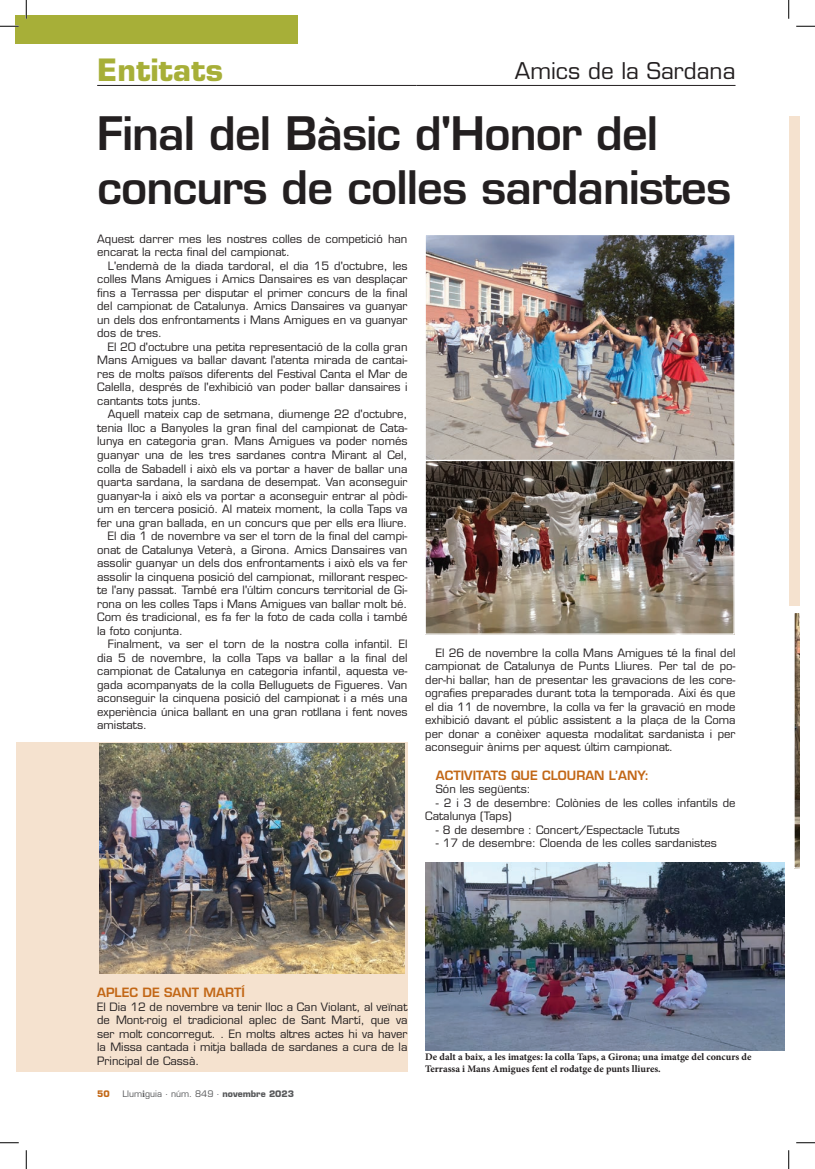
<style>
.page{position:relative;width:815px;height:1169px;background:#fff}
.page>*{position:absolute;margin:0;border:0;box-sizing:border-box;transform-origin:0 0}
.Títol_1{font:600 45px/54px "Eurostile LT Std";letter-spacing:-.02em;color:#231f20}
.t1{font:700 30px "Eurostile LT Std";color:#a7af38}
.t2{font:22.5px "Eurostile LT Std";color:#231f20}
.TextGeneral{font:600 12.5px "Eurostile LT Std";color:#c26716}
.TextGeneral-2{font:11.25px/13.5px "Eurostile LT Std";color:#231f20;text-align:justify}
.TextGeneral-3{font:700 10px/12px "Minion Pro";color:#231f20}
.t3{font:8.75px "Eurostile LT Std";color:#57585a}
.t4{font:700 8.75px "Eurostile LT Std";color:#c26716}
.s1{font-family:"Minion Pro";font-weight:700;font-size:10px}
.s2{font-weight:700}
</style>
<div class="page">
<div style="left:16px;top:743px;width:391px;height:329px;background:#f5e2cf"></div>
<div style="left:788px;top:116px;width:11px;height:490px;background:#f5e2cf"></div>
<div style="left:16px;top:16px;width:282px;height:28px;background:#a7af38"></div>
<hr style="left:97px;top:85px;width:319px;height:1px;background:#231f20">
<hr style="left:416px;top:85px;width:319px;height:1px;background:#231f20">
<img style="left:426px;top:236px;width:307px;height:397px">
<div style="left:424px;top:460px;width:310px;height:175px;border:1px solid #fff"></div>
<svg style="left:794px;top:613px;width:5px;height:255px"></svg>
<div style="left:424px;top:234px;width:311px;height:227px;border:1px solid #fff"></div>
<img style="left:425px;top:862px;width:359px;height:188px">
<img style="left:100px;top:743px;width:305px;height:230px">
<svg style="left:0;top:25px;width:19px;height:2px"></svg>
<svg style="left:796px;top:25px;width:18px;height:2px"></svg>
<svg style="left:0;top:1142px;width:19px;height:1px"></svg>
<svg style="left:796px;top:1142px;width:18px;height:1px"></svg>
<svg style="left:25px;top:0;width:2px;height:19px"></svg>
<svg style="left:25px;top:1150px;width:2px;height:19px"></svg>
<svg style="left:788px;top:0;width:1px;height:19px"></svg>
<svg style="left:788px;top:1150px;width:1px;height:19px"></svg>
<p class="t1" style="left:97px;top:52px;width:127px">Entitats</p>
<p class="t2" style="left:515px;top:57px;width:222px">Amics de la Sardana</p>
<p class="Títol_1" style="left:97px;top:106px;width:635px">Final del Bàsic d'Honor del concurs de colles sardanistes</p>
<p class="TextGeneral-2" style="left:97px;top:232px;width:312px">Aquest darrer mes les nostres colles de competició han encarat la recta final del campionat.</p>
<p class="TextGeneral-2" style="left:97px;top:259px;width:312px;text-indent:11px">L'endemà de la diada tardoral, el dia 15 d'octubre, les colles Mans Amigues i Amics Dansaires es van desplaçar fins a Terrassa per disputar el primer concurs de la final del campionat de Catalunya. Amics Dansaires va guanyar un dels dos enfrontaments i Mans Amigues en va guanyar dos de tres.</p>
<p class="TextGeneral-2" style="left:97px;top:340px;width:312px;text-indent:11px">El 20 d'octubre una petita representació de la colla gran Mans Amigues va ballar davant l'atenta mirada de cantai&shy;res de molts països diferents del Festival Canta el Mar de Calella, després de l'exhibició van poder ballar dansaires i cantants tots junts.</p>
<p class="TextGeneral-2" style="left:97px;top:408px;width:312px;text-indent:11px">Aquell mateix cap de setmana, diumenge 22 d'octubre, tenia lloc a Banyoles la gran final del campionat de Cata&shy;lunya en categoria gran. Mans Amigues va poder només guanyar una de les tres sardanes contra Mirant al Cel, colla de Sabadell i això els va portar a haver de ballar una quarta sardana, la sardana de desempat. Van aconseguir guanyar-la i això els va portar a aconseguir entrar al pòdi&shy;um en tercera posició. Al mateix moment, la colla Taps va fer una gran ballada, en un concurs que per ells era lliure.</p>
<p class="TextGeneral-2" style="left:97px;top:529px;width:312px;text-indent:11px">El dia 1 de novembre va ser el torn de la final del campi&shy;onat de Catalunya Veterà, a Girona. Amics Dansaires van assolir guanyar un dels dos enfrontaments i això els va fer assolir la cinquena posició del campionat, millorant respec&shy;te l'any passat. També era l'últim concurs territorial de Gi&shy;rona on les colles Taps i Mans Amigues van ballar molt bé.<br>Com és tradicional, es fa fer la foto de cada colla i també la foto conjunta.</p>
<p class="TextGeneral-2" style="left:97px;top:637px;width:312px;text-indent:11px">Finalment, va ser el torn de la nostra colla infantil. El dia 5 de novembre, la colla Taps va ballar a la final del campionat de Catalunya en categoria infantil, aquesta ve&shy;gada acompanyats de la colla Belluguets de Figueres. Van aconseguir la cinquena posició del campionat i a més una experiència única ballant en una gran rotllana i fent noves amistats.</p>
<p class="TextGeneral-2" style="left:425px;top:646px;width:312px;text-indent:11px">El 26 de novembre la colla Mans Amigues té la final del campionat de Catalunya de Punts Lliures. Per tal de po&shy;der-hi ballar, han de presentar les gravacions de les core&shy;ografies preparades durant tota la temporada. Així és que el dia 11 de novembre, la colla va fer la gravació en mode exhibició davant el públic assistent a la plaça de la Coma per donar a conèixer aquesta modalitat sardanista i per aconseguir ànims per aquest últim campionat.</p>
<p class="TextGeneral" style="left:436px;top:767px;width:215px">ACTIVITATS QUE CLOURAN L’ANY:</p>
<p class="TextGeneral-2" style="left:436px;top:782px;width:96px">Són les següents:</p>
<p class="TextGeneral-2" style="left:425px;top:796px;width:312px;text-indent:11px">- 2 i 3 de desembre: Colònies de les colles infantils de<br>Catalunya (Taps)</p>
<p class="TextGeneral-2" style="left:436px;top:823px;width:245px">- 8 de desembre : Concert/Espectacle Tututs</p>
<p class="TextGeneral-2" style="left:436px;top:836px;width:282px">- 17 de desembre: Cloenda de les colles sardanistes</p>
<p class="TextGeneral" style="left:97px;top:984px;width:149px">APLEC DE SANT MARTÍ</p>
<p class="TextGeneral-2" style="left:97px;top:999px;width:312px">El Dia 12 de novembre va tenir lloc a Can Violant, al veïnat de Mont-roig el tradicional aplec de Sant Martí, que va ser molt concorregut. . En molts altres actes hi va haver la Missa cantada i mitja ballada de sardanes a cura de la Principal de Cassà.</p>
<p class="t4" style="left:97px;top:1088px;width:14px">50</p>
<p class="t3" style="left:122px;top:1088px;width:173px">Llum<span class="s1">i</span>guia · núm. 849 · <span class="s2">novembre 2023</span></p>
<p class="TextGeneral-3" style="left:425px;top:1050px;width:328px">De dalt a baix, a les imatges: la colla Taps, a Girona; una imatge del concurs de<br>Terrassa i Mans Amigues fent el rodatge de punts lliures.</p>
</div>
